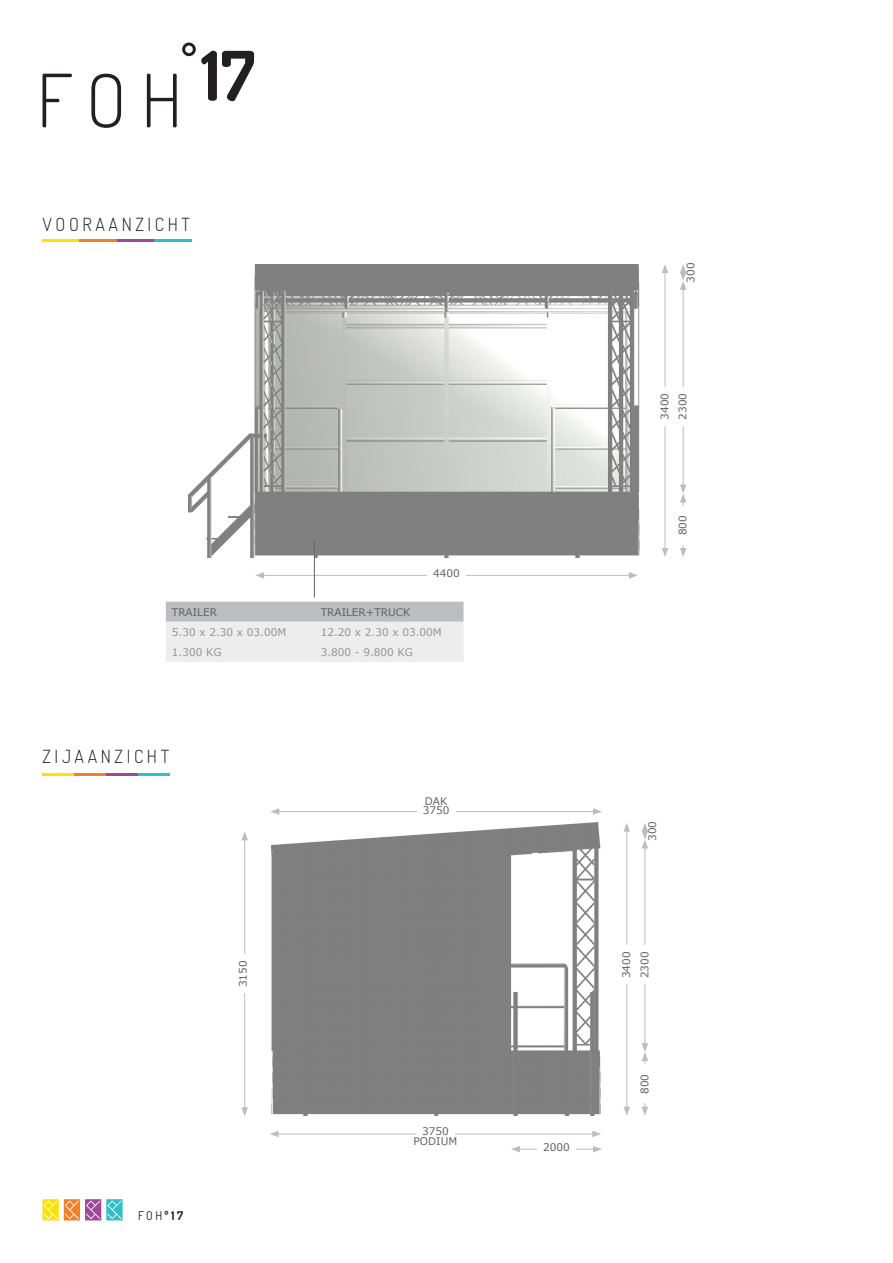
<style>
.page{position:relative;width:893px;height:1263px;background:#fff}
.page>*{position:absolute;margin:0;border:0;box-sizing:border-box;transform-origin:0 0}
.t1{font:300 18px "Dosis";letter-spacing:.2em;color:#231f20}
.t2{font:12px "Dosis";color:#231f20}
.t3{font:10.5px "Verdana";color:#636366}
.t4{font:10.5px "Verdana";color:#939598}
.s1{font-weight:700}
</style>
<div class="page">
<svg style="left:64px;top:1199px;width:16px;height:21px"></svg>
<svg style="left:65px;top:1200px;width:14px;height:19px"></svg>
<svg style="left:85px;top:1199px;width:16px;height:21px"></svg>
<svg style="left:86px;top:1200px;width:14px;height:19px"></svg>
<svg style="left:106px;top:1199px;width:17px;height:21px"></svg>
<svg style="left:107px;top:1200px;width:14px;height:19px"></svg>
<svg style="left:43px;top:1199px;width:16px;height:21px"></svg>
<svg style="left:44px;top:1200px;width:14px;height:19px"></svg>
<img style="left:272px;top:823px;width:329px;height:293px">
<img style="left:189px;top:264px;width:451px;height:293px">
<hr style="left:244px;top:838px;width:1px;height:272px;background:#bcbdc0">
<svg style="left:241px;top:1107px;width:7px;height:9px"></svg>
<svg style="left:241px;top:832px;width:7px;height:8px"></svg>
<div style="left:239px;top:955px;width:9px;height:38px;background:#fff"></div>
<hr style="left:277px;top:811px;width:318px;height:1px;background:#bcbdc0">
<svg style="left:270px;top:808px;width:9px;height:7px"></svg>
<svg style="left:593px;top:808px;width:9px;height:7px"></svg>
<div style="left:417px;top:806px;width:38px;height:9px;background:#fff"></div>
<hr style="left:276px;top:1134px;width:319px;height:1px;background:#bcbdc0">
<svg style="left:270px;top:1131px;width:9px;height:6px"></svg>
<svg style="left:592px;top:1131px;width:9px;height:6px"></svg>
<div style="left:416px;top:1127px;width:39px;height:9px;background:#fff"></div>
<hr style="left:517px;top:1149px;width:78px;height:1px;background:#bcbdc0">
<svg style="left:511px;top:1146px;width:9px;height:6px"></svg>
<svg style="left:593px;top:1146px;width:9px;height:6px"></svg>
<div style="left:537px;top:1143px;width:39px;height:9px;background:#fff"></div>
<hr style="left:43px;top:774px;width:31px;height:2px;background:#ffe101">
<hr style="left:74px;top:774px;width:32px;height:2px;background:#f47f26">
<hr style="left:106px;top:774px;width:32px;height:2px;background:#9d489b">
<hr style="left:138px;top:774px;width:32px;height:2px;background:#2ebfc9">
<hr style="left:43px;top:240px;width:37px;height:2px;background:#ffe101">
<hr style="left:80px;top:240px;width:37px;height:2px;background:#f47f26">
<hr style="left:117px;top:240px;width:37px;height:2px;background:#9d489b">
<hr style="left:154px;top:240px;width:37px;height:2px;background:#2ebfc9">
<hr style="left:262px;top:575px;width:369px;height:1px;background:#bcbdc0">
<svg style="left:255px;top:572px;width:9px;height:7px"></svg>
<svg style="left:629px;top:572px;width:9px;height:7px"></svg>
<div style="left:427px;top:569px;width:39px;height:10px;background:#fff"></div>
<hr style="left:665px;top:271px;width:1px;height:279px;background:#bcbdc0">
<svg style="left:662px;top:548px;width:6px;height:9px"></svg>
<svg style="left:662px;top:264px;width:6px;height:9px"></svg>
<div style="left:660px;top:387px;width:10px;height:38px;background:#fff"></div>
<hr style="left:626px;top:829px;width:1px;height:280px;background:#bcbdc0">
<svg style="left:623px;top:1107px;width:7px;height:9px"></svg>
<svg style="left:623px;top:823px;width:7px;height:9px"></svg>
<div style="left:622px;top:946px;width:9px;height:38px;background:#fff"></div>
<hr style="left:683px;top:287px;width:1px;height:200px;background:#bcbdc0">
<svg style="left:680px;top:264px;width:6px;height:26px"></svg>
<hr style="left:683px;top:500px;width:1px;height:50px;background:#bcbdc0">
<svg style="left:680px;top:548px;width:6px;height:9px"></svg>
<svg style="left:680px;top:484px;width:6px;height:18px"></svg>
<div style="left:679px;top:506px;width:9px;height:38px;background:#fff"></div>
<div style="left:679px;top:387px;width:9px;height:38px;background:#fff"></div>
<hr style="left:645px;top:846px;width:1px;height:199px;background:#bcbdc0">
<svg style="left:642px;top:823px;width:6px;height:25px"></svg>
<hr style="left:645px;top:1059px;width:1px;height:50px;background:#bcbdc0">
<svg style="left:642px;top:1107px;width:6px;height:8px"></svg>
<svg style="left:642px;top:1043px;width:6px;height:18px"></svg>
<div style="left:640px;top:1065px;width:9px;height:38px;background:#fff"></div>
<div style="left:640px;top:946px;width:9px;height:38px;background:#fff"></div>
<hr style="left:314px;top:542px;width:1px;height:55px;background:#636366">
<svg style="left:166px;top:602px;width:298px;height:60px;background:#dddddf"></svg>
<svg style="left:43px;top:74px;width:29px;height:53px"></svg>
<svg style="left:91px;top:74px;width:30px;height:54px"></svg>
<svg style="left:147px;top:43px;width:107px;height:84px"></svg>
<p class="t1" style="left:43px;top:213px;width:149px">VOORAANZICHT</p>
<p class="t3" style="left:433px;top:567px;width:28px">4400</p>
<p class="t3" style="left:172px;top:605px;width:47px">TRAILER</p>
<p class="t3" style="left:321px;top:605px;width:91px">TRAILER+TRUCK</p>
<p class="t4" style="left:172px;top:625px;width:116px">5.30 x 2.30 x 03.00M</p>
<p class="t4" style="left:321px;top:625px;width:122px">12.20 x 2.30 x 03.00M</p>
<p class="t4" style="left:172px;top:645px;width:51px">1.300 KG</p>
<p class="t4" style="left:321px;top:645px;width:94px">3.800 - 9.800 KG</p>
<p class="t1" style="left:43px;top:744px;width:128px">ZIJAANZICHT</p>
<p class="t3" style="left:236px;top:987px;width:28px;rotate:-90deg">3150</p>
<p class="t2" style="left:138px;top:1208px;width:46px">FOH<span class="s1">º17</span></p>
<p class="t3" style="left:425px;top:794px;width:24px">DAK</p>
<p class="t3" style="left:423px;top:803px;width:28px">3750</p>
<p class="t3" style="left:422px;top:1125px;width:28px">3750</p>
<p class="t3" style="left:414px;top:1134px;width:45px">PODIUM</p>
<p class="t3" style="left:684px;top:282px;width:22px;rotate:-90deg">300</p>
<p class="t3" style="left:658px;top:420px;width:28px;rotate:-90deg">3400</p>
<p class="t3" style="left:676px;top:420px;width:28px;rotate:-90deg">2300</p>
<p class="t3" style="left:676px;top:535px;width:22px;rotate:-90deg">800</p>
<p class="t3" style="left:543px;top:1141px;width:28px">2000</p>
<p class="t3" style="left:646px;top:841px;width:22px;rotate:-90deg">300</p>
<p class="t3" style="left:620px;top:978px;width:28px;rotate:-90deg">3400</p>
<p class="t3" style="left:638px;top:978px;width:28px;rotate:-90deg">2300</p>
<p class="t3" style="left:638px;top:1094px;width:22px;rotate:-90deg">800</p>
</div>
